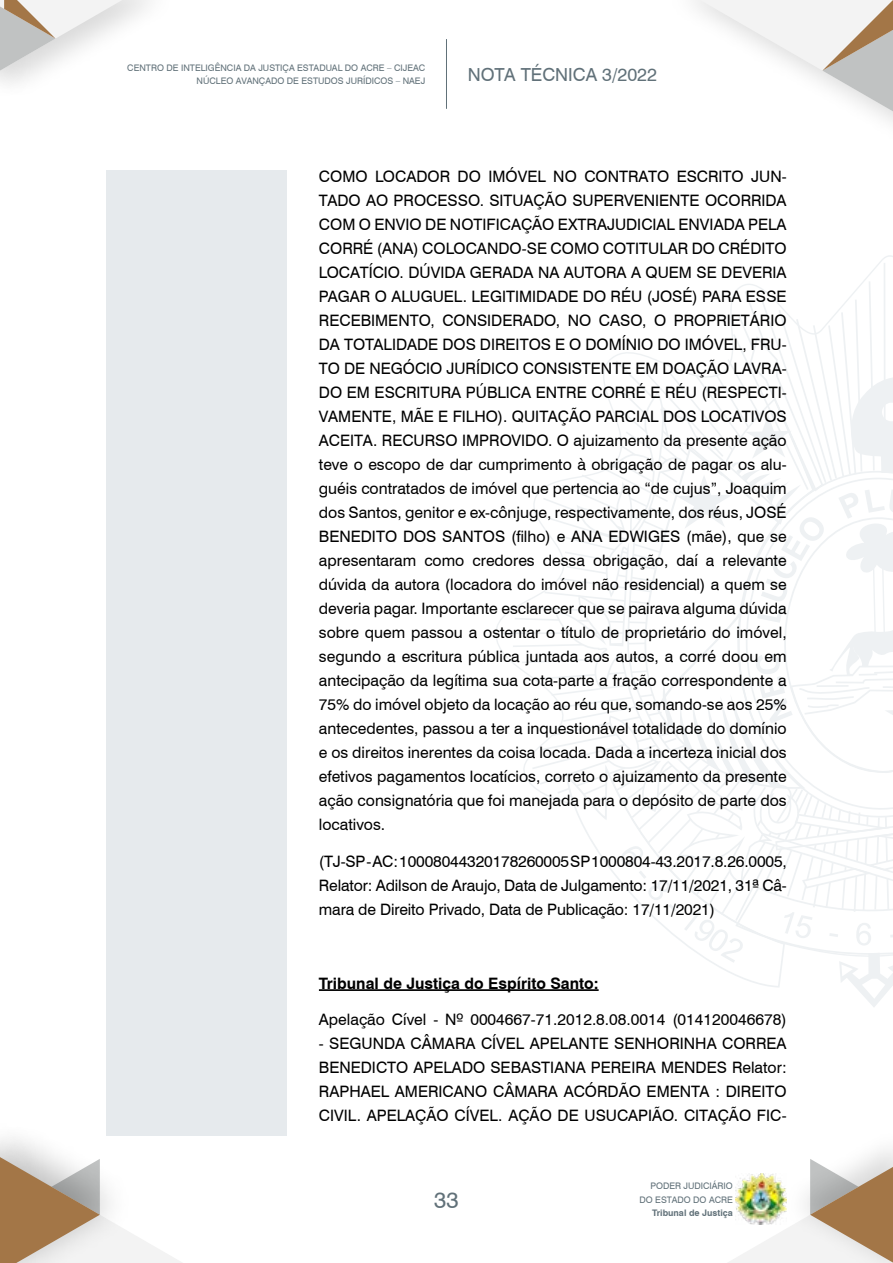
<style>
.page{position:relative;width:893px;height:1263px;background:#fff}
.page>*{position:absolute;margin:0;border:0;box-sizing:border-box;transform-origin:0 0}
.t1{font:22.5px "Swiss 721 BT";color:#617179}
.t2{font:18px "Swiss 721 BT";color:#617179}
.t3{font:15.75px/24px "Swiss 721 BT";color:#000;text-align:justify}
.t4{font:700 15.75px "Swiss 721 BT";color:#000}
.t5{font:9px/13.5px "Swiss 721 BT";color:#617179;text-align:right}
.t6{font:700 9px "Swiss 721 BT";color:#617179}
</style>
<div class="page">
<svg style="left:695px;top:0;width:198px;height:121px"></svg>
<svg style="left:0;top:0;width:149px;height:71px"></svg>
<svg style="left:728px;top:1157px;width:165px;height:106px"></svg>
<div style="left:0;top:1118px;width:138px;height:145px;background:#000;opacity:.25"></div>
<svg style="left:0;top:1157px;width:182px;height:106px"></svg>
<hr style="left:884px;top:263px;width:2px;height:207px;background:#eef1f3">
<svg style="left:532px;top:280px;width:361px;height:727px"></svg>
<hr style="left:446px;top:39px;width:1px;height:70px;background:#617179">
<img style="left:735px;top:1174px;width:52px;height:50px">
<hr style="left:319px;top:989px;width:280px;height:2px;background:#000">
<div style="left:106px;top:170px;width:181px;height:965px;background:#e6eaed"></div>
<p class="t5" style="left:127px;top:60px;width:299px">CENTRO DE INTELIGÊNCIA DA JUSTIÇA ESTADUAL DO ACRE – CIJEAC<br>NÚCLEO AVANÇADO DE ESTUDOS JURÍDICOS – NAEJ</p>
<p class="t2" style="left:468px;top:62px;width:191px">NOTA TÉCNICA 3/2022</p>
<p class="t3" style="left:319px;top:164px;width:469px">COMO LOCADOR DO IMÓVEL NO CONTRATO ESCRITO JUN-TADO AO PROCESSO. SITUAÇÃO SUPERVENIENTE OCORRIDA COM O ENVIO DE NOTIFICAÇÃO EXTRAJUDICIAL ENVIADA PELA CORRÉ (ANA) COLOCANDO-SE COMO COTITULAR DO CRÉDITO LOCATÍCIO. DÚVIDA GERADA NA AUTORA A QUEM SE DEVERIA PAGAR O ALUGUEL. LEGITIMIDADE DO RÉU (JOSÉ) PARA ESSE RECEBIMENTO, CONSIDERADO, NO CASO, O PROPRIETÁRIO DA TOTALIDADE DOS DIREITOS E O DOMÍNIO DO IMÓVEL, FRU-TO DE NEGÓCIO JURÍDICO CONSISTENTE EM DOAÇÃO LAVRA-DO EM ESCRITURA PÚBLICA ENTRE CORRÉ E RÉU (RESPECTI-VAMENTE, MÃE E FILHO). QUITAÇÃO PARCIAL DOS LOCATIVOS ACEITA. RECURSO IMPROVIDO. O ajuizamento da presente ação teve o escopo de dar cumprimento à obrigação de pagar os alu&shy;guéis contratados de imóvel que pertencia ao “de cujus”, Joaquim dos Santos, genitor e ex-cônjuge, respectivamente, dos réus, JOSÉ BENEDITO DOS SANTOS (filho) e ANA EDWIGES (mãe), que se apresentaram como credores dessa obrigação, daí a relevante dúvida da autora (locadora do imóvel não residencial) a quem se deveria pagar. Importante esclarecer que se pairava alguma dúvida sobre quem passou a ostentar o título de proprietário do imóvel, segundo a escritura pública juntada aos autos, a corré doou em antecipação da legítima sua cota-parte a fração correspondente a 75% do imóvel objeto da locação ao réu que, somando-se aos 25% antecedentes, passou a ter a inquestionável totalidade do domínio e os direitos inerentes da coisa locada. Dada a incerteza inicial dos efetivos pagamentos locatícios, correto o ajuizamento da presente ação consignatória que foi manejada para o depósito de parte dos locativos.</p>
<p class="t3" style="left:319px;top:849px;width:469px">(TJ-SP - AC: 10008044320178260005 SP 1000804-43.2017.8.26.0005, Relator: Adilson de Araujo, Data de Julgamento: 17/11/2021, 31ª Câ&shy;mara de Direito Privado, Data de Publicação: 17/11/2021)</p>
<p class="t4" style="left:319px;top:972px;width:281px">Tribunal de Justiça do Espírito Santo:</p>
<p class="t3" style="left:319px;top:1007px;width:469px">Apelação Cível - Nº 0004667-71.2012.8.08.0014 (014120046678)</p>
<p class="t3" style="left:319px;top:1031px;width:469px">- SEGUNDA CÂMARA CÍVEL APELANTE SENHORINHA CORREA BENEDICTO APELADO SEBASTIANA PEREIRA MENDES Relator:<br>RAPHAEL AMERICANO CÂMARA ACÓRDÃO EMENTA : DIREITO CIVIL. APELAÇÃO CÍVEL. AÇÃO DE USUCAPIÃO. CITAÇÃO FIC-</p>
<h1 class="t1" style="left:434px;top:1184px;width:26px">33</h1>
<p class="t5" style="left:639px;top:1179px;width:95px">PODER JUDICIÁRIO<br>DO ESTADO DO ACRE</p>
<p class="t6" style="left:652px;top:1207px;width:82px">Tribunal de Justiça</p>
</div>
